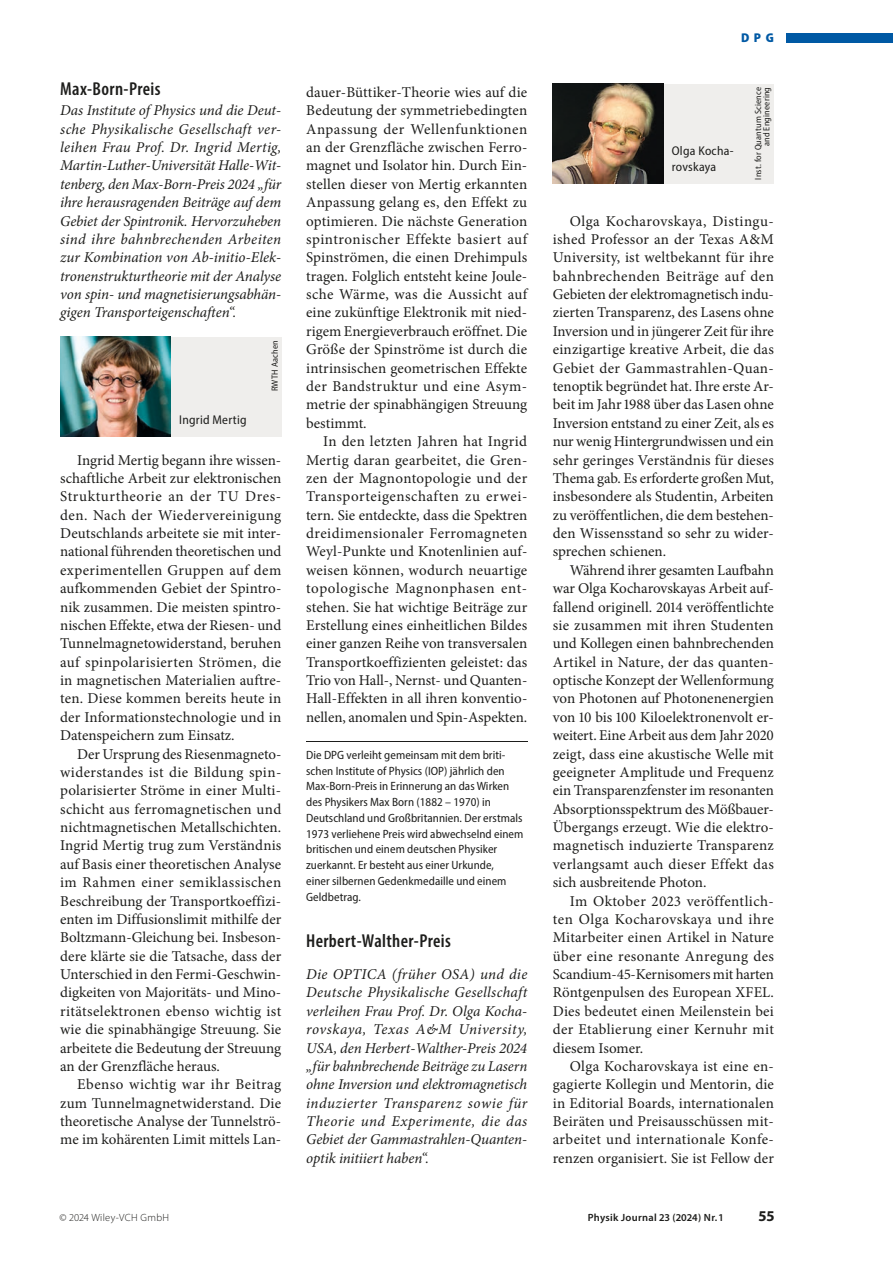
<style>
.page{position:relative;width:893px;height:1263px;background:#fff}
.page>*{position:absolute;margin:0;border:0;box-sizing:border-box;transform-origin:0 0}
.t1{font:600 condensed 18.75px "Myriad Pro";letter-spacing:.02em;color:#1d1d1b}
.t2{font:15px/18.3px "Minion Pro";color:#1d1d1b;text-align:justify}
.t3{font:italic 15px/18.3px "Minion Pro";letter-spacing:-.005em;color:#1d1d1b;text-align:justify}
.t4{font:700 15px "Myriad Pro";color:#1d1d1b}
.t5{font:semi-condensed 12.75px/15.8px "Myriad Pro";letter-spacing:.02em;color:#1d1d1b}
.t6{font:900 semi-condensed 12.75px "Myriad Pro";color:#0059a4}
.t7{font:semi-condensed 12px/15.8px "Myriad Pro";letter-spacing:.005em;color:#1d1d1b}
.t8{font:600 10.5px "Myriad Pro";letter-spacing:.03em;color:#1d1d1b}
.t9{font:300 10.5px "Myriad Pro";letter-spacing:.03em;color:#1d1d1b}
.t10{font:semi-condensed 9px/8.2px "Myriad Pro";letter-spacing:.02em;color:#1d1d1b;text-align:right}
</style>
<div class="page">
<div style="left:787px;top:33px;width:106px;height:9px;background:#0059a4"></div>
<div style="left:60px;top:337px;width:221px;height:100px;background:#efeeec"></div>
<img style="left:60px;top:337px;width:111px;height:100px">
<hr style="left:306px;top:741px;width:221px;height:1px;background:#1d1d1b">
<div style="left:553px;top:84px;width:221px;height:100px;background:#efeeec"></div>
<img style="left:553px;top:84px;width:110px;height:100px">
<p class="t1" style="left:60px;top:77px;width:102px">Max-Born-Preis</p>
<p class="t3" style="left:60px;top:101px;width:223px">Das Institute of Physics und die Deut&shy;sche Physikalische Gesellschaft ver&shy;leihen Frau Prof. Dr. Ingrid Mertig, Martin-Luther-Universität Halle-Wit&shy;tenberg, den Max-Born-Preis 2024 „für ihre herausragenden Beiträge auf dem Gebiet der Spintronik. Hervorzuheben sind ihre bahnbrechenden Arbeiten zur Kombination von Ab-initio-Elek&shy;tronenstrukturtheorie mit der Analyse von spin- und magnetisierungsabhän&shy;gigen Transporteigenschaften“.</p>
<p class="t5" style="left:179px;top:412px;width:69px">Ingrid Mertig</p>
<p class="t10" style="left:271px;top:391px;width:52px;rotate:-90deg">RWTH Aachen</p>
<p class="t2" style="left:60px;top:451px;width:223px;text-indent:17px">Ingrid Mertig begann ihre wissen&shy;schaftliche Arbeit zur elektronischen Strukturtheorie an der TU Dres&shy;den. Nach der Wiedervereinigung Deutschlands arbeitete sie mit inter&shy;national führenden theoretischen und experimentellen Gruppen auf dem aufkommenden Gebiet der Spintro&shy;nik zusammen. Die meisten spintro&shy;nischen Effekte, etwa der Riesen- und Tunnelmagnetowiderstand, beruhen auf spinpolarisierten Strömen, die in magnetischen Materialien auftre&shy;ten. Diese kommen bereits heute in der Informationstechnologie und in Daten speichern zum Einsatz.</p>
<p class="t2" style="left:60px;top:745px;width:223px;text-indent:17px">Der Ursprung des Riesenmagneto&shy;widerstandes ist die Bildung spin&shy;polarisierter Ströme in einer Multi&shy;schicht aus ferromagnetischen und nicht magnetischen Metallschichten.<br>Ingrid Mertig trug zum Verständnis auf Basis einer theoretischen Ana lyse im Rahmen einer semiklassischen Beschreibung der Transportkoeffizi&shy;enten im Diffusionslimit mithilfe der Boltzmann-Gleichung bei. Insbeson&shy;dere klärte sie die Tatsache, dass der Unterschied in den Fermi-Geschwin&shy;digkeiten von Majoritäts- und Mino&shy;ritätselektronen ebenso wichtig ist wie die spinabhängige Streuung. Sie arbeitete die Bedeutung der Streuung an der Grenzfläche heraus.</p>
<p class="t2" style="left:60px;top:1075px;width:223px;text-indent:17px">Ebenso wichtig war ihr Beitrag zum Tunnelmagnetwiderstand. Die theoretische Analyse der Tunnelströ&shy;me im kohärenten Limit mittels Lan-</p>
<p class="t2" style="left:306px;top:83px;width:223px">dauer-Büttiker-Theorie wies auf die Bedeutung der symmetriebedingten Anpassung der Wellenfunktionen an der Grenzfläche zwischen Ferro&shy;magnet und Isolator hin. Durch Ein&shy;stellen dieser von Mertig erkannten Anpassung gelang es, den Effekt zu optimieren. Die nächste Genera tion spintronischer Effekte basiert auf Spinströmen, die einen Drehimpuls tragen. Folglich entsteht keine Joule&shy;sche Wärme, was die Aussicht auf eine zukünftige Elektronik mit nied&shy;rigem Energieverbrauch eröffnet. Die Größe der Spinströme ist durch die intrinsischen geometrischen Effekte der Bandstruktur und eine Asym&shy;metrie der spinabhängigen Streuung bestimmt.</p>
<p class="t2" style="left:306px;top:432px;width:223px;text-indent:17px">In den letzten Jahren hat Ingrid Mertig daran gearbeitet, die Gren&shy;zen der Magnontopologie und der Transporteigenschaften zu erwei&shy;tern. Sie entdeckte, dass die Spektren dreidimensionaler Ferromagneten Weyl-Punkte und Knotenlinien auf&shy;weisen können, wodurch neuartige topologische Magnonphasen ent&shy;stehen. Sie hat wichtige Beiträge zur Erstellung eines einheitlichen Bildes einer ganzen Reihe von transversalen Transportkoeffizienten geleistet: das Trio von Hall-, Nernst- und Quanten-Hall-Effekten in all ihren konventio&shy;nellen, anomalen und Spin-Aspekten.</p>
<p class="t7" style="left:306px;top:747px;width:219px">Die DPG verleiht gemeinsam mit dem briti&shy;schen Institute of Physics (IOP) jährlich den Max-Born-Preis in Erinnerung an das Wirken des Physikers Max Born (1882 – 1970) in Deutschland und Großbritannien. Der erstmals 1973 verliehene Preis wird abwechselnd einem britischen und einem deutschen Physiker zuerkannt. Er besteht aus einer Urkunde,<br>einer silbernen Gedenkmedaille und einem Geldbetrag.</p>
<p class="t1" style="left:306px;top:930px;width:146px">Herbert-Walther-Preis</p>
<p class="t3" style="left:306px;top:965px;width:223px">Die OPTICA (früher OSA) und die Deutsche Physikalische Gesellschaft verleihen Frau Prof. Dr. Olga Kocha&shy;rovskaya, Texas A&amp;M University, USA, den Herbert-Walther-Preis 2024 „für bahnbrechende Beiträge zu Lasern ohne Inversion und elektromagnetisch induzierter Transparenz sowie für Theo rie und Experimente, die das Gebiet der Gammastrahlen-Quanten&shy;optik initiiert haben“.</p>
<p class="t6" style="left:741px;top:30px;width:34px">DPG</p>
<p class="t10" style="left:754px;top:180px;width:94px;rotate:-90deg">Inst. for Quantum Science and Engineering</p>
<p class="t2" style="left:553px;top:212px;width:223px;text-indent:17px">Olga Kocharovskaya, Distingu&shy;ished Professor an der Texas A&amp;M University, ist weltbekannt für ihre bahnbrechenden Beiträge auf den Gebieten der elektromagnetisch indu&shy;zierten Transparenz, des Lasens ohne Inversion und in jüngerer Zeit für ihre einzigartige kreative Arbeit, die das Gebiet der Gammastrahlen-Quan&shy;tenoptik begründet hat. Ihre erste Ar&shy;beit im Jahr 1988 über das Lasen ohne Inversion entstand zu einer Zeit, als es nur wenig Hintergrundwissen und ein sehr geringes Verständnis für dieses Thema gab. Es erforderte großen Mut, insbesondere als Studentin, Arbeiten zu veröffentlichen, die dem bestehen&shy;den Wissensstand so sehr zu wider&shy;sprechen schienen.</p>
<p class="t2" style="left:553px;top:561px;width:223px;text-indent:17px">Während ihrer gesamten Laufbahn war Olga Kocharovskayas Arbeit auf&shy;fallend originell. 2014 veröffentlichte sie zusammen mit ihren Studenten und Kollegen einen bahnbrechenden Artikel in Nature, der das quanten&shy;optische Konzept der Wellenformung von Photonen auf Photonenenergien von 10 bis 100 Kiloelektronenvolt er&shy;weitert. Eine Arbeit aus dem Jahr 2020 zeigt, dass eine akustische Welle mit geeigneter Amplitude und Frequenz ein Transparenzfenster im resonanten Absorptionsspektrum des Mößbauer-Übergangs erzeugt. Wie die elektro&shy;magnetisch induzierte Transparenz verlangsamt auch dieser Effekt das sich ausbreitende Photon.</p>
<p class="t2" style="left:553px;top:892px;width:223px;text-indent:17px">Im Oktober 2023 veröffentlich&shy;ten Olga Kocharovskaya und ihre Mitarbeiter einen Artikel in Nature über eine resonante Anregung des Scandium-45-Kernisomers mit harten Röntgenpulsen des European XFEL.<br>Dies bedeutet einen Meilenstein bei der Etablierung einer Kernuhr mit diesem Isomer.</p>
<p class="t2" style="left:553px;top:1057px;width:223px;text-indent:17px">Olga Kocharovskaya ist eine en&shy;gagierte Kollegin und Mentorin, die in Editorial Boards, internationalen Beiräten und Preisausschüssen mit&shy;arbeitet und internationale Konfe&shy;renzen organisiert. Sie ist Fellow der</p>
<p class="t5" style="left:672px;top:143px;width:63px">Olga Kocha&shy;rovskaya</p>
<p class="t9" style="left:60px;top:1211px;width:111px">© 2024 Wiley-VCH GmbH</p>
<p class="t8" style="left:588px;top:1211px;width:137px">Physik Journal 23 (2024) Nr. 1</p>
<p class="t4" style="left:759px;top:1206px;width:17px">55</p>
</div>
